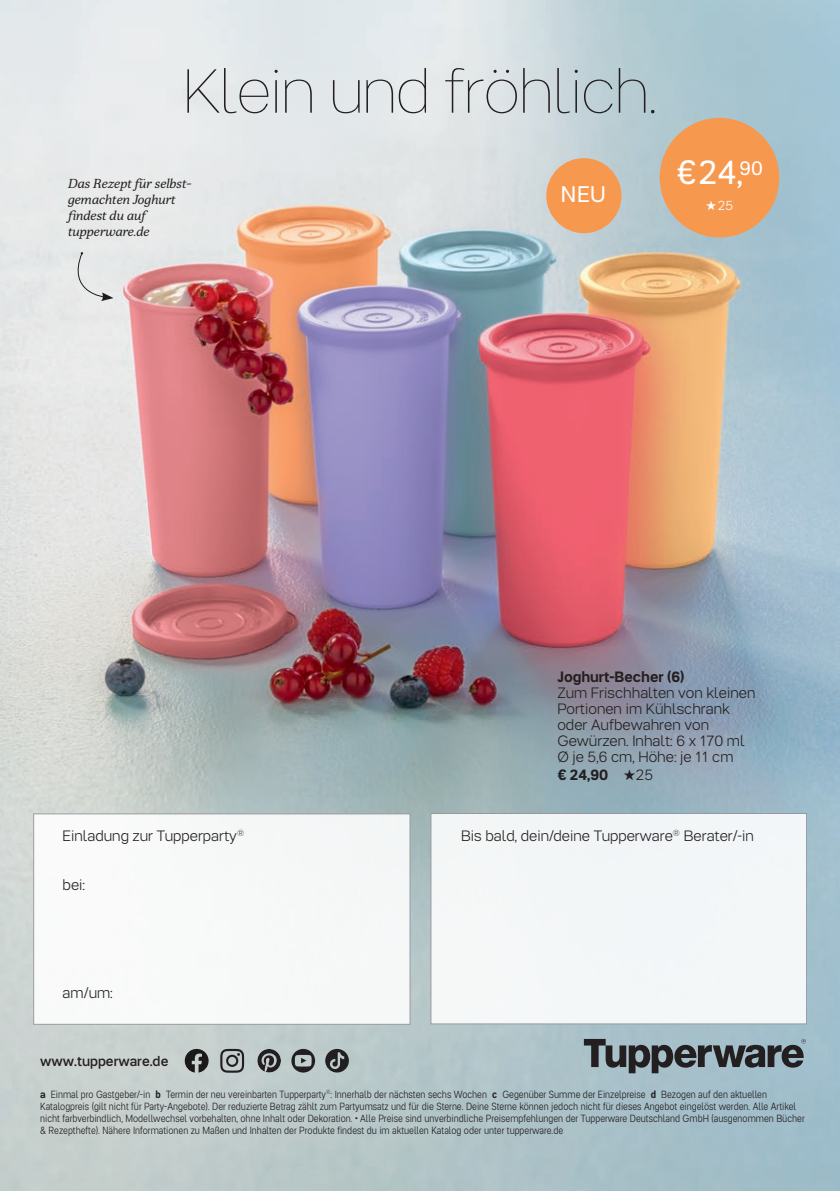
<style>
.page{position:relative;width:840px;height:1191px;background:#fff}
.page>*{position:absolute;margin:0;border:0;box-sizing:border-box;transform-origin:0 0}
.t1{font:200 62px "Tupper PRO";letter-spacing:-.01em;color:#231f20}
.t2{font:33.8px "Tupper PRO";color:#fff}
.t3{font:22.6px "Tupper PRO";color:#fff}
.t4{font:300 15px/16px "Tupper PRO";color:#231f20}
.t5{font:700 15px "Tupper PRO";color:#231f20}
.t6{font:500 14px "Tupper PRO";color:#231f20}
.t7{font:300 13.2px "Tupper PRO";color:#fff}
.t8{font:italic 13px/16px "Tupper Serif";color:#231f20}
.t9{font:300 10.4px/12px "Tupper PRONARROW";color:#231f20}
.s1{font-weight:300}
.s2{font-family:"Tupper PRO";font-weight:700}
.s3{font-weight:700}
</style>
<div class="page">
<img style="left:0;top:0;width:839px;height:1191px">
<svg style="left:583px;top:1039px;width:222px;height:34px;background:#6d7a81"></svg>
<div style="left:33px;top:813px;width:377px;height:211px;background:#f7f8f8;border:1px solid #939598"></div>
<div style="left:430px;top:813px;width:376px;height:211px;background:#f3f7f8;border:1px solid #939598"></div>
<svg style="left:185px;top:1049px;width:23px;height:23px"></svg>
<svg style="left:220px;top:1049px;width:24px;height:23px"></svg>
<svg style="left:257px;top:1049px;width:24px;height:23px"></svg>
<svg style="left:291px;top:1049px;width:24px;height:23px"></svg>
<svg style="left:325px;top:1049px;width:24px;height:23px"></svg>
<div style="left:546px;top:158px;width:75px;height:75px;background:#f7984f;border-radius:50%"></div>
<svg style="left:66px;top:252px;width:47px;height:49px;background:#dedfdf"></svg>
<div style="left:659px;top:118px;width:119px;height:119px;background:#f7984f;border-radius:50%"></div>
<h1 class="t1" style="left:183px;top:55px;width:475px">Klein und fröhlich.</h1>
<p class="t8" style="left:68px;top:175px;width:125px">Das Rezept für selbst&shy;gemachten Joghurt findest du auf tupperware.de</p>
<h3 class="t3" style="left:560px;top:181px;width:46px">NEU</h3>
<h2 class="t2" style="left:675px;top:153px;width:88px">€24,<sup>90</sup></h2>
<p class="t7" style="left:705px;top:198px;width:29px">★25</p>
<h3 class="t4" style="left:63px;top:827px;width:183px">Einladung zur Tupperparty<sup>®</sup></h3>
<h3 class="t4" style="left:63px;top:876px;width:24px">bei:</h3>
<h3 class="t4" style="left:63px;top:984px;width:52px">am/um:</h3>
<h3 class="t5" style="left:557px;top:668px;width:129px">Joghurt-Becher (6)</h3>
<h3 class="t4" style="left:557px;top:684px;width:199px">Zum Frischhalten von kleinen<br>Portionen im Kühlschrank oder Aufbewahren von<br>Gewürzen. Inhalt: 6 x 170 ml<br>Ø je 5,6 cm, Höhe: je 11 cm</h3>
<h3 class="t5" style="left:557px;top:766px;width:97px">€ 24,90 ★<span class="s1">25</span></h3>
<h3 class="t4" style="left:461px;top:827px;width:294px">Bis bald, dein/deine Tupperware<sup>®</sup> Berater/-in</h3>
<h3 class="t6" style="left:40px;top:1052px;width:130px">www.tupperware.de</h3>
<p class="t9" style="left:40px;top:1087px;width:765px"><span class="s2">a</span> Einmal pro Gastgeber/-in <span class="s3">b</span> Termin der neu vereinbarten Tupperparty<sup>®</sup>: Innerhalb der nächsten sechs Wochen <span class="s3">c</span> Gegenüber Summe der Einzelpreise <span class="s3">d</span> Bezogen auf den aktuellen Katalogpreis (gilt nicht für Party-Angebote). Der reduzierte Betrag zählt zum Partyumsatz und für die Sterne. Deine Sterne können jedoch nicht für dieses Angebot eingelöst werden. Alle Artikel nicht farbverbindlich, Modellwechsel vorbehalten, ohne Inhalt oder Dekoration. • Alle Preise sind unverbindliche Preisempfehlungen der Tupperware Deutschland GmbH (ausgenommen Bücher &amp; Rezepthefte). Nähere Informationen zu Maßen und Inhalten der Produkte findest du im aktuellen Katalog oder unter tupperware.de</p>
</div>
